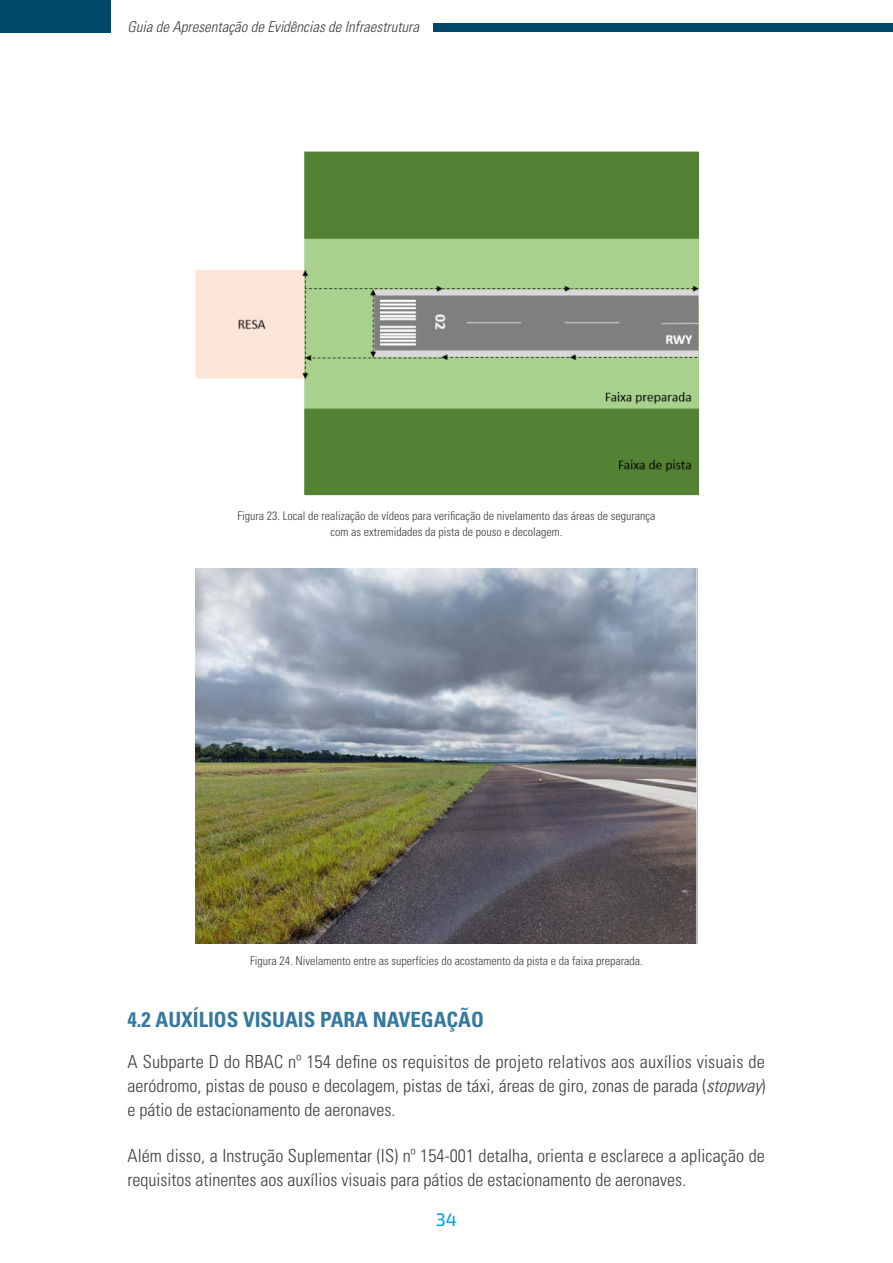
<style>
.page{position:relative;width:893px;height:1263px;background:#fff}
.page>*{position:absolute;margin:0;border:0;box-sizing:border-box;transform-origin:0 0}
.t1{font:700 condensed 21px "Univers LT Std";color:#35799f}
.t2{font:300 condensed 18px/24px "Univers LT Std";color:#3e3d40;text-align:justify}
.t3{font:500 18px "Exo 2";color:#00a7e3}
.t4{font:italic 300 condensed 15px "Univers LT Std";color:#3e3d40}
.t5{font:300 condensed 12px/16.5px "Univers LT Std";color:#3e3d40;text-align:center}
.s1{font-style:italic}
</style>
<div class="page">
<div style="left:0;top:0;width:111px;height:33px;background:#004867"></div>
<div style="left:433px;top:24px;width:460px;height:8px;background:#004867"></div>
<img style="left:195px;top:151px;width:504px;height:345px">
<img style="left:195px;top:568px;width:503px;height:376px">
<p class="t4" style="left:128px;top:18px;width:293px">Guia de Apresentação de Evidências de Infraestrutura</p>
<p class="t5" style="left:238px;top:507px;width:419px">Figura 23. Local de realização de vídeos para verificação de nivelamento das áreas de segurança com as extremidades da pista de pouso e decolagem.</p>
<p class="t5" style="left:250px;top:952px;width:394px">Figura 24. Nivelamento entre as superfícies do acostamento da pista e da faixa preparada.</p>
<p class="t1" style="left:128px;top:1007px;width:358px">4.2 AUXÍLIOS VISUAIS PARA NAVEGAÇÃO</p>
<p class="t2" style="left:128px;top:1050px;width:639px">A Subparte D do RBAC nº 154 define os requisitos de projeto relativos aos auxílios visuais de aeródromo, pistas de pouso e decolagem, pistas de táxi, áreas de giro, zonas de parada (<span class="s1">stopway</span>) e pátio de estacionamento de aeronaves.</p>
<p class="t2" style="left:128px;top:1143px;width:639px">Além disso, a Instrução Suplementar (IS) nº 154-001 detalha, orienta e esclarece a aplicação de requisitos atinentes aos auxílios visuais para pátios de estacionamento de aeronaves.</p>
<p class="t3" style="left:436px;top:1209px;width:23px">34</p>
</div>
